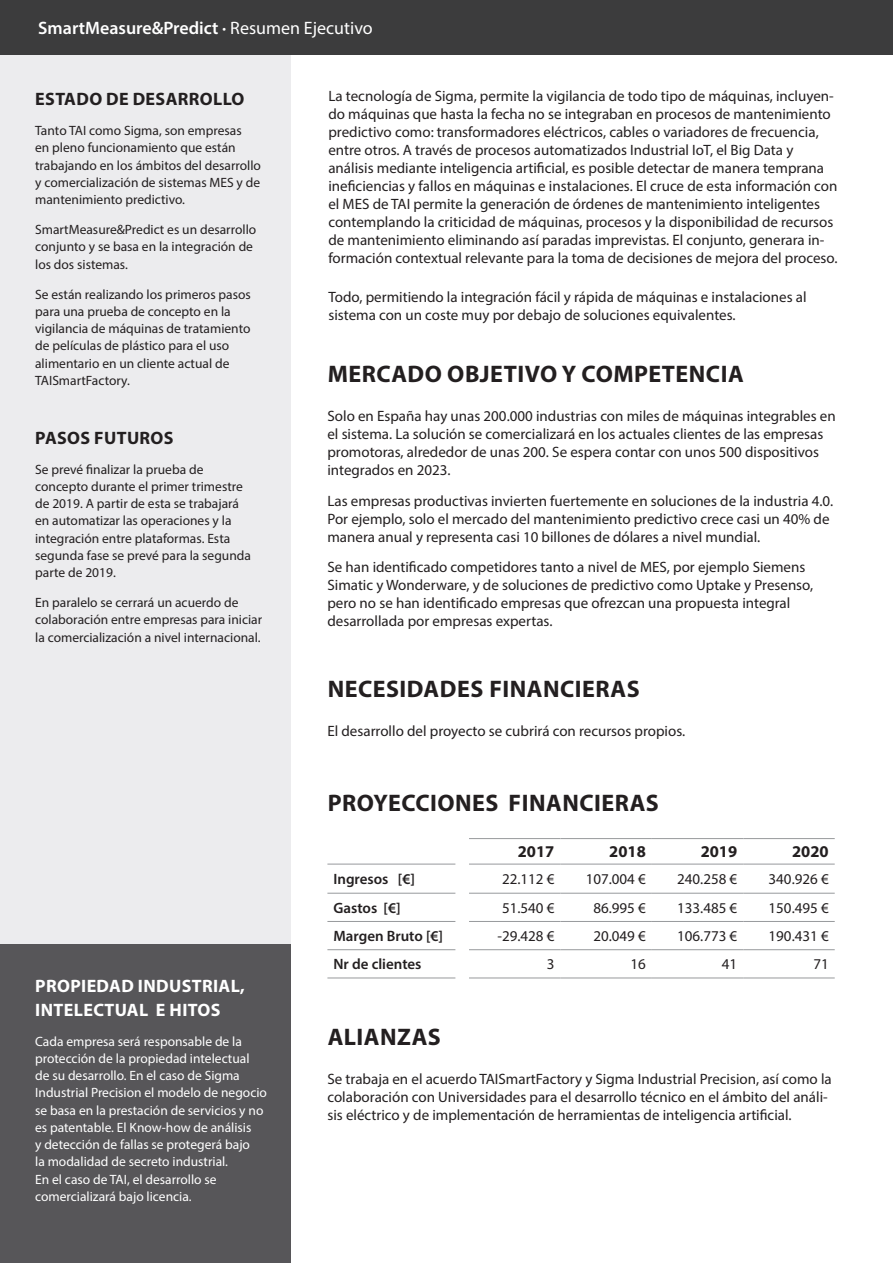
<style>
.page{position:relative;width:893px;height:1263px;background:#fff}
.page>*{position:absolute;margin:0;border:0;box-sizing:border-box;transform-origin:0 0}
.t1{font:700 24px "Myriad Pro";letter-spacing:.02em;color:#231f20}
.t2{font:600 18px "Myriad Pro";color:#fff}
.t3{font:700 18px/24px "Myriad Pro";letter-spacing:.02em;color:#fff}
.t4{font:700 18px "Myriad Pro";letter-spacing:.02em;color:#231f20}
.t5{font:700 16.5px "Myriad Pro";color:#231f20}
.t6{font:15px/18px "Myriad Pro";color:#231f20}
.t7{font:600 15px "Myriad Pro";color:#231f20}
.t8{font:13.5px/17.2px "Myriad Pro";color:#231f20}
.t9{font:13.5px/17.2px "Myriad Pro";color:#fff}
.s1{font-weight:400}
</style>
<div class="page">
<div style="left:0;top:0;width:290px;height:1263px;background:#ececee"></div>
<hr style="left:469px;top:838px;width:91px;height:1px;background:#97999c">
<hr style="left:560px;top:838px;width:92px;height:1px;background:#97999c">
<hr style="left:652px;top:838px;width:91px;height:1px;background:#97999c">
<hr style="left:743px;top:838px;width:92px;height:1px;background:#97999c">
<hr style="left:327px;top:864px;width:128px;height:1px;background:#97999c">
<hr style="left:469px;top:864px;width:91px;height:1px;background:#97999c">
<hr style="left:560px;top:864px;width:92px;height:1px;background:#97999c">
<hr style="left:327px;top:893px;width:128px;height:1px;background:#97999c">
<hr style="left:469px;top:893px;width:91px;height:1px;background:#97999c">
<hr style="left:560px;top:893px;width:92px;height:1px;background:#97999c">
<hr style="left:327px;top:921px;width:128px;height:1px;background:#97999c">
<hr style="left:469px;top:921px;width:91px;height:1px;background:#97999c">
<hr style="left:560px;top:921px;width:92px;height:1px;background:#97999c">
<hr style="left:327px;top:949px;width:128px;height:1px;background:#97999c">
<hr style="left:469px;top:949px;width:91px;height:1px;background:#97999c">
<hr style="left:560px;top:949px;width:92px;height:1px;background:#97999c">
<hr style="left:327px;top:977px;width:128px;height:1px;background:#97999c">
<hr style="left:469px;top:977px;width:91px;height:1px;background:#97999c">
<hr style="left:560px;top:977px;width:92px;height:1px;background:#97999c">
<hr style="left:652px;top:864px;width:91px;height:1px;background:#97999c">
<hr style="left:743px;top:864px;width:92px;height:1px;background:#97999c">
<hr style="left:652px;top:893px;width:91px;height:1px;background:#97999c">
<hr style="left:743px;top:893px;width:92px;height:1px;background:#97999c">
<hr style="left:652px;top:921px;width:91px;height:1px;background:#97999c">
<hr style="left:743px;top:921px;width:92px;height:1px;background:#97999c">
<hr style="left:652px;top:949px;width:91px;height:1px;background:#97999c">
<hr style="left:743px;top:949px;width:92px;height:1px;background:#97999c">
<hr style="left:652px;top:977px;width:91px;height:1px;background:#97999c">
<hr style="left:743px;top:977px;width:92px;height:1px;background:#97999c">
<div style="left:0;top:0;width:893px;height:54px;background:#3c3c3d"></div>
<div style="left:0;top:944px;width:290px;height:319px;background:#575659"></div>
<p class="t2" style="left:38px;top:16px;width:336px">SmartMeasure&amp;Predict · <span class="s1">Resumen Ejecutivo</span></p>
<p class="t4" style="left:35px;top:87px;width:211px">ESTADO DE DESARROLLO</p>
<p class="t8" style="left:35px;top:122px;width:227px">Tanto TAI como Sigma, son empresas<br>en pleno funcionamiento que están trabajando en los ámbitos del desarrollo y comercialización de sistemas MES y de mantenimiento predictivo.</p>
<p class="t8" style="left:35px;top:221px;width:223px">SmartMeasure&amp;Predict es un desarrollo conjunto y se basa en la integración de los dos sistemas.</p>
<p class="t8" style="left:35px;top:285px;width:217px">Se están realizando los primeros pasos para una prueba de concepto en la vigilancia de máquinas de tratamiento de películas de plástico para el uso alimentario en un cliente actual de TAISmartFactory.</p>
<p class="t4" style="left:35px;top:426px;width:140px">PASOS FUTUROS</p>
<p class="t8" style="left:35px;top:460px;width:217px">Se prevé finalizar la prueba de concepto durante el primer trimestre de 2019. A partir de esta se trabajará en automatizar las operaciones y la integración entre plataformas. Esta segunda fase se prevé para la segunda parte de 2019.</p>
<p class="t8" style="left:35px;top:594px;width:229px">En paralelo se cerrará un acuerdo de colaboración entre empresas para iniciar la comercialización a nivel internacional.</p>
<p class="t3" style="left:35px;top:973px;width:211px">PROPIEDAD INDUSTRIAL,<br>INTELECTUAL E HITOS</p>
<p class="t9" style="left:35px;top:1032px;width:233px">Cada empresa será responsable de la protección de la propiedad intelectual de su desarrollo. En el caso de Sigma Industrial Precision el modelo de negocio se basa en la prestación de servicios y no es patentable. El Know-how de análisis<br>y detección de fallas se protegerá bajo<br>la modalidad de secreto industrial.<br>En el caso de TAI, el desarrollo se comercializará bajo licencia.</p>
<p class="t6" style="left:328px;top:86px;width:511px">La tecnología de Sigma, permite la vigilancia de todo tipo de máquinas, incluyen&shy;do máquinas que hasta la fecha no se integraban en procesos de mantenimiento predictivo como: transformadores eléctricos, cables o variadores de frecuencia, entre otros. A través de procesos automatizados Industrial IoT, el Big Data y análisis mediante inteligencia artificial, es posible detectar de manera temprana ineficiencias y fallos en máquinas e instalaciones. El cruce de esta información con el MES de TAI permite la generación de órdenes de mantenimiento inteligentes contemplando la criticidad de máquinas, procesos y la disponibilidad de recursos de mantenimiento eliminando así paradas imprevistas. El conjunto, generara in&shy;formación contextual relevante para la toma de decisiones de mejora del proceso.</p>
<p class="t6" style="left:328px;top:288px;width:480px">Todo, permitiendo la integración fácil y rápida de máquinas e instalaciones al sistema con un coste muy por debajo de soluciones equivalentes.</p>
<p class="t1" style="left:328px;top:358px;width:418px">MERCADO OBJETIVO Y COMPETENCIA</p>
<p class="t6" style="left:327px;top:407px;width:510px">Solo en España hay unas 200.000 industrias con miles de máquinas integrables en el sistema. La solución se comercializará en los actuales clientes de las empresas promotoras, alrededor de unas 200. Se espera contar con unos 500 dispositivos integrados en 2023.</p>
<p class="t6" style="left:327px;top:491px;width:507px">Las empresas productivas invierten fuertemente en soluciones de la industria 4.0.<br>Por ejemplo, solo el mercado del mantenimiento predictivo crece casi un 40% de manera anual y representa casi 10 billones de dólares a nivel mundial.</p>
<p class="t6" style="left:327px;top:558px;width:487px">Se han identificado competidores tanto a nivel de MES, por ejemplo Siemens Simatic y Wonderware, y de soluciones de predictivo como Uptake y Presenso, pero no se han identificado empresas que ofrezcan una propuesta integral desarrollada por empresas expertas.</p>
<p class="t1" style="left:328px;top:673px;width:313px">NECESIDADES FINANCIERAS</p>
<p class="t6" style="left:327px;top:722px;width:359px">El desarrollo del proyecto se cubrirá con recursos propios.</p>
<p class="t1" style="left:328px;top:787px;width:333px">PROYECCIONES FINANCIERAS</p>
<p class="t5" style="left:518px;top:841px;width:38px">2017</p>
<p class="t5" style="left:609px;top:841px;width:38px">2018</p>
<p class="t5" style="left:701px;top:841px;width:38px">2019</p>
<p class="t5" style="left:792px;top:841px;width:38px">2020</p>
<p class="t7" style="left:333px;top:870px;width:83px">Ingresos [€]</p>
<p class="t6" style="left:502px;top:870px;width:54px">22.112 €</p>
<p class="t6" style="left:586px;top:870px;width:62px">107.004 €</p>
<p class="t6" style="left:677px;top:870px;width:62px">240.258 €</p>
<p class="t6" style="left:769px;top:870px;width:62px">340.926 €</p>
<p class="t7" style="left:333px;top:898px;width:69px">Gastos [€]</p>
<p class="t6" style="left:502px;top:899px;width:54px">51.540 €</p>
<p class="t6" style="left:593px;top:899px;width:54px">86.995 €</p>
<p class="t6" style="left:677px;top:899px;width:62px">133.485 €</p>
<p class="t6" style="left:769px;top:899px;width:62px">150.495 €</p>
<p class="t7" style="left:333px;top:927px;width:111px">Margen Bruto [€]</p>
<p class="t6" style="left:497px;top:927px;width:59px">-29.428 €</p>
<p class="t6" style="left:593px;top:927px;width:54px">20.049 €</p>
<p class="t6" style="left:677px;top:927px;width:62px">106.773 €</p>
<p class="t6" style="left:769px;top:927px;width:62px">190.431 €</p>
<p class="t7" style="left:333px;top:955px;width:90px">Nr de clientes</p>
<p class="t6" style="left:547px;top:955px;width:9px">3</p>
<p class="t6" style="left:630px;top:955px;width:17px">16</p>
<p class="t6" style="left:722px;top:955px;width:17px">41</p>
<p class="t6" style="left:813px;top:955px;width:17px">71</p>
<p class="t1" style="left:328px;top:1021px;width:115px">ALIANZAS</p>
<p class="t6" style="left:327px;top:1070px;width:506px">Se trabaja en el acuerdo TAISmartFactory y Sigma Industrial Precision, así como la colaboración con Universidades para el desarrollo técnico en el ámbito del análi&shy;sis eléctrico y de implementación de herramientas de inteligencia artificial.</p>
</div>
